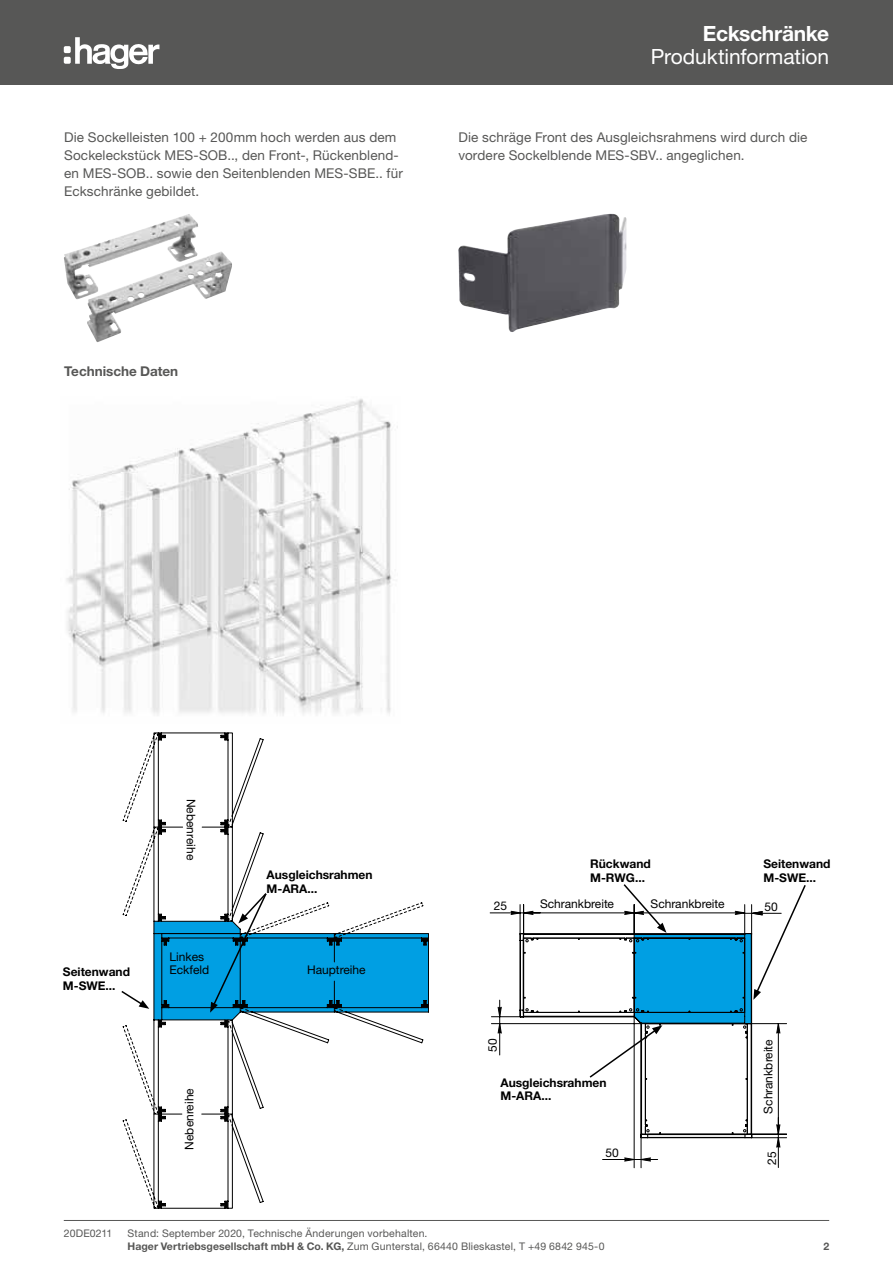
<style>
.page{position:relative;width:893px;height:1263px;background:#fff}
.page>*{position:absolute;margin:0;border:0;box-sizing:border-box;transform-origin:0 0}
.t1{font:21px "Helvetica Neue LTW1 G";letter-spacing:-.005em;color:#fff}
.t2{font:700 21px "Helvetica Neue LTW1 G";letter-spacing:-.02em;color:#fff}
.t3{font:13.5px/18px "Helvetica Neue LTW1 G";letter-spacing:.01em;color:#575756}
.t4{font:700 13.5px "Helvetica Neue LTW1 G";color:#575756}
.t5{font:700 12px/13.5px "Helvetica Neue LTW1 G";color:#000}
.t6{font:12px/13.5px "Helvetica Neue LTW1 G";color:#000}
.t7{font:10.5px/13.5px "Helvetica Neue LTW1 G";letter-spacing:.02em;color:#575756}
.t8{font:700 10.5px "Helvetica Neue LTW1 G";color:#575756}
.s1{font-weight:700}
</style>
<div class="page">
<div style="left:0;top:0;width:893px;height:85px;background:#575756"></div>
<svg style="left:64px;top:37px;width:95px;height:32px"></svg>
<hr style="left:64px;top:1220px;width:765px;height:1px;background:#575756">
<img style="left:64px;top:214px;width:134px;height:85px">
<img style="left:458px;top:214px;width:168px;height:118px">
<img style="left:66px;top:399px;width:332px;height:317px">
<svg style="left:121px;top:732px;width:307px;height:476px"></svg>
<svg style="left:490px;top:904px;width:297px;height:264px"></svg>
<svg style="left:624px;top:1157px;width:27px;height:4px"></svg>
<svg style="left:588px;top:884px;width:218px;height:195px"></svg>
<h1 class="t2" style="left:703px;top:21px;width:128px">Eckschränke</h1>
<h1 class="t1" style="left:651px;top:43px;width:180px">Produktinformation</h1>
<p class="t3" style="left:64px;top:128px;width:340px">Die Sockelleisten 100 + 200mm hoch werden aus dem Sockeleckstück MES-SOB.., den Front-, Rückenblend&shy;en MES-SOB.. sowie den Seitenblenden MES-SBE.. für Eckschränke gebildet.</p>
<p class="t3" style="left:458px;top:128px;width:351px">Die schräge Front des Ausgleichsrahmens wird durch die vordere Sockelblende MES-SBV.. angeglichen.</p>
<p class="t4" style="left:64px;top:362px;width:116px">Technische Daten</p>
<p class="t5" style="left:63px;top:965px;width:69px">Seitenwand<br>M-SWE...</p>
<p class="t6" style="left:198px;top:799px;width:63px;rotate:90deg">Nebenreihe</p>
<p class="t6" style="left:170px;top:950px;width:41px">Linkes<br>Eckfeld</p>
<p class="t6" style="left:182px;top:1150px;width:63px;rotate:-90deg">Nebenreihe</p>
<p class="t5" style="left:590px;top:857px;width:62px">Rückwand</p>
<p class="t5" style="left:267px;top:868px;width:108px">Ausgleichsrahmen</p>
<p class="t5" style="left:590px;top:870px;width:56px">M-RWG...</p>
<p class="t5" style="left:267px;top:882px;width:52px">M-ARA...</p>
<p class="t5" style="left:763px;top:857px;width:69px">Seitenwand<br>M-SWE...</p>
<p class="t6" style="left:307px;top:963px;width:60px">Hauptreihe</p>
<p class="t6" style="left:494px;top:899px;width:15px">25</p>
<p class="t6" style="left:540px;top:897px;width:76px">Schrankbreite</p>
<p class="t6" style="left:651px;top:897px;width:76px">Schrankbreite</p>
<p class="t6" style="left:764px;top:900px;width:15px">50</p>
<p class="t6" style="left:486px;top:1052px;width:15px;rotate:-90deg">50</p>
<p class="t5" style="left:500px;top:1075px;width:108px">Ausgleichsrahmen<br>M-ARA...</p>
<p class="t6" style="left:605px;top:1146px;width:15px">50</p>
<p class="t6" style="left:761px;top:1113px;width:76px;rotate:-90deg">Schrankbreite</p>
<p class="t6" style="left:765px;top:1164px;width:15px;rotate:-90deg">25</p>
<p class="t7" style="left:64px;top:1226px;width:50px">20DE0211</p>
<p class="t7" style="left:128px;top:1226px;width:479px">Stand: September 2020, Technische Änderungen vorbehalten.<br><span class="s1">Hager Vertriebsgesellschaft mbH &amp; Co. KG,</span> Zum Gunterstal, 66440 Blieskastel, T +49 6842 945-0</p>
<p class="t8" style="left:823px;top:1240px;width:7px">2</p>
</div>
